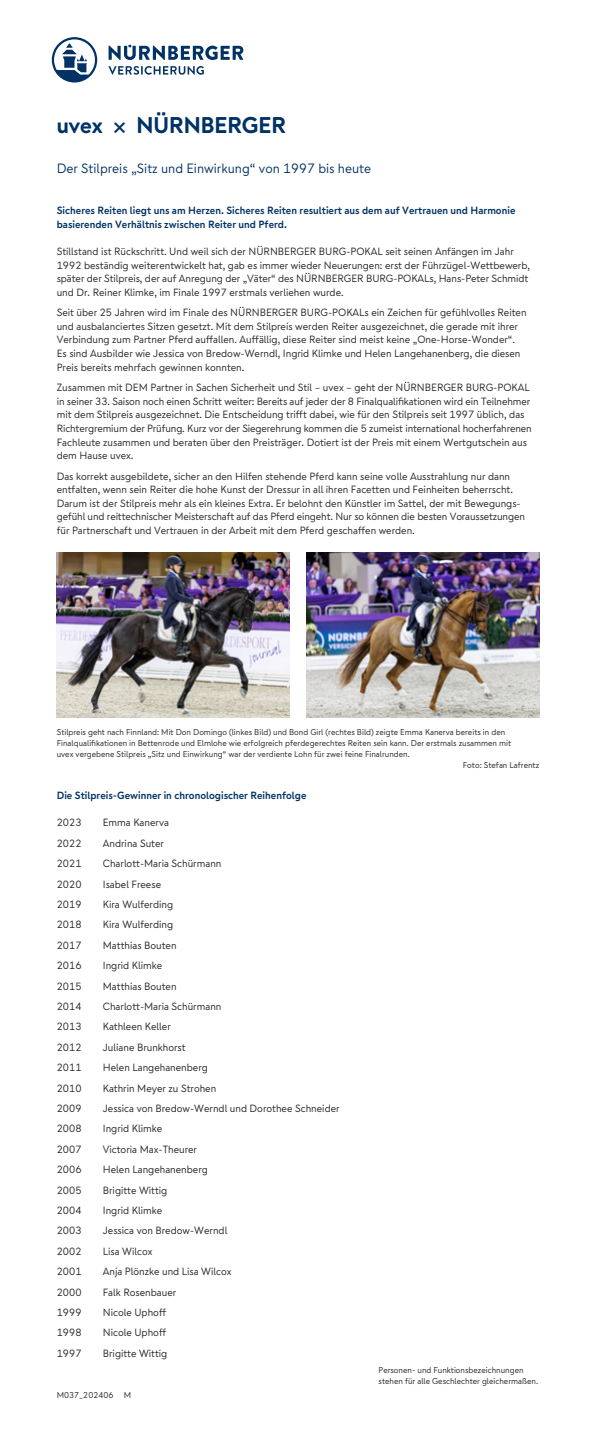
<style>
.page{position:relative;width:596px;height:1443px;background:#fff}
.page>*{position:absolute;margin:0;border:0;box-sizing:border-box;transform-origin:0 0}
.t1{font:700 22.8px "Nuernberger Image";color:#003265}
.t2{font:13.5px "Nuernberger Text";color:#003265}
.t3{font:10.5px/13.6px "Nuernberger Text";color:#231f20}
.t4{font:700 10.5px/13.6px "Nuernberger Text";color:#003265}
.t5{font:8.5px/11px "Nuernberger Text";color:#231f20}
.s1{font-size:16px}
</style>
<div class="page">
<img style="left:57px;top:553px;width:232px;height:164px">
<img style="left:306px;top:553px;width:233px;height:164px">
<svg style="left:108px;top:45px;width:135px;height:15px"></svg>
<svg style="left:108px;top:66px;width:96px;height:9px"></svg>
<svg style="left:52px;top:37px;width:45px;height:45px"></svg>
<h1 class="t1" style="left:57px;top:108px;width:231px">uvex <span class="s1">✕</span> NÜRNBERGER</h1>
<p class="t2" style="left:57px;top:160px;width:316px">Der Stilpreis „Sitz und Einwirkung“ von 1997 bis heute</p>
<p class="t4" style="left:57px;top:204px;width:460px">Sicheres Reiten liegt uns am Herzen. Sicheres Reiten resultiert aus dem auf Vertrauen und Harmonie basierenden Verhältnis zwischen Reiter und Pferd.</p>
<p class="t3" style="left:57px;top:244px;width:474px">Stillstand ist Rückschritt. Und weil sich der NÜRNBERGER BURG-POKAL seit seinen Anfängen im Jahr 1992 beständig weiterentwickelt hat, gab es immer wieder Neuerungen: erst der Führzügel-Wettbewerb, später der Stilpreis, der auf Anregung der „Väter“ des NÜRNBERGER BURG-POKALs, Hans-Peter Schmidt und Dr. Reiner Klimke, im Finale 1997 erstmals verliehen wurde.</p>
<p class="t3" style="left:57px;top:306px;width:471px">Seit über 25 Jahren wird im Finale des NÜRNBERGER BURG-POKALs ein Zeichen für gefühlvolles Reiten und ausbalanciertes Sitzen gesetzt. Mit dem Stilpreis werden Reiter ausgezeichnet, die gerade mit ihrer Verbindung zum Partner Pferd auffallen. Auffällig, diese Reiter sind meist keine „One-Horse-Wonder“.<br>Es sind Ausbilder wie Jessica von Bredow-Werndl, Ingrid Klimke und Helen Langehanenberg, die diesen Preis bereits mehrfach gewinnen konnten.</p>
<p class="t3" style="left:57px;top:380px;width:476px">Zusammen mit DEM Partner in Sachen Sicherheit und Stil – uvex – geht der NÜRNBERGER BURG-POKAL in seiner 33. Saison noch einen Schritt weiter: Bereits auf jeder der 8 Finalqualifikationen wird ein Teilnehmer mit dem Stilpreis ausgezeichnet. Die Entscheidung trifft dabei, wie für den Stilpreis seit 1997 üblich, das Richtergremium der Prüfung. Kurz vor der Siegerehrung kommen die 5 zumeist international hocherfahrenen Fachleute zusammen und beraten über den Preisträger. Dotiert ist der Preis mit einem Wertgutschein aus dem Hause uvex.</p>
<p class="t3" style="left:57px;top:469px;width:469px">Das korrekt ausgebildete, sicher an den Hilfen stehende Pferd kann seine volle Ausstrahlung nur dann entfalten, wenn sein Reiter die hohe Kunst der Dressur in all ihren Facetten und Feinheiten beherrscht.<br>Darum ist der Stilpreis mehr als ein kleines Extra. Er belohnt den Künstler im Sattel, der mit Bewegungs&shy;gefühl und reittechnischer Meisterschaft auf das Pferd eingeht. Nur so können die besten Voraussetzungen für Partnerschaft und Vertrauen in der Arbeit mit dem Pferd geschaffen werden.</p>
<p class="t5" style="left:57px;top:726px;width:449px">Stilpreis geht nach Finnland: Mit Don Domingo (linkes Bild) und Bond Girl (rechtes Bild) zeigte Emma Kanerva bereits in den</p>
<p class="t5" style="left:57px;top:737px;width:455px">Finalqualifikationen in Bettenrode und Elmlohe wie erfolgreich pferdegerechtes Reiten sein kann. Der erstmals zusammen mit</p>
<p class="t5" style="left:57px;top:748px;width:354px">uvex vergebene Stilpreis „Sitz und Einwirkung“ war der verdiente Lohn für zwei feine Finalrunden.</p>
<p class="t5" style="left:462px;top:759px;width:78px">Foto: Stefan Lafrentz</p>
<p class="t4" style="left:57px;top:788px;width:251px">Die Stilpreis-Gewinner in chronologischer Reihenfolge</p>
<p class="t3" style="left:57px;top:816px;width:26px">2023</p>
<p class="t3" style="left:103px;top:816px;width:68px">Emma Kanerva</p>
<p class="t3" style="left:57px;top:836px;width:26px">2022</p>
<p class="t3" style="left:103px;top:836px;width:63px">Andrina Suter</p>
<p class="t3" style="left:57px;top:856px;width:26px">2021</p>
<p class="t3" style="left:103px;top:856px;width:120px">Charlott-Maria Schürmann</p>
<p class="t3" style="left:57px;top:877px;width:26px">2020</p>
<p class="t3" style="left:103px;top:877px;width:60px">Isabel Freese</p>
<p class="t3" style="left:57px;top:897px;width:26px">2019</p>
<p class="t3" style="left:103px;top:897px;width:72px">Kira Wulferding</p>
<p class="t3" style="left:57px;top:918px;width:26px">2018</p>
<p class="t3" style="left:103px;top:918px;width:72px">Kira Wulferding</p>
<p class="t3" style="left:57px;top:938px;width:26px">2017</p>
<p class="t3" style="left:103px;top:938px;width:75px">Matthias Bouten</p>
<p class="t3" style="left:57px;top:958px;width:26px">2016</p>
<p class="t3" style="left:103px;top:958px;width:61px">Ingrid Klimke</p>
<p class="t3" style="left:57px;top:979px;width:26px">2015</p>
<p class="t3" style="left:103px;top:979px;width:75px">Matthias Bouten</p>
<p class="t3" style="left:57px;top:999px;width:26px">2014</p>
<p class="t3" style="left:103px;top:999px;width:120px">Charlott-Maria Schürmann</p>
<p class="t3" style="left:57px;top:1020px;width:26px">2013</p>
<p class="t3" style="left:103px;top:1020px;width:69px">Kathleen Keller</p>
<p class="t3" style="left:57px;top:1040px;width:26px">2012</p>
<p class="t3" style="left:103px;top:1040px;width:84px">Juliane Brunkhorst</p>
<p class="t3" style="left:57px;top:1060px;width:26px">2011</p>
<p class="t3" style="left:103px;top:1060px;width:107px">Helen Langehanenberg</p>
<p class="t3" style="left:57px;top:1081px;width:26px">2010</p>
<p class="t3" style="left:103px;top:1081px;width:115px">Kathrin Meyer zu Strohen</p>
<p class="t3" style="left:57px;top:1101px;width:26px">2009</p>
<p class="t3" style="left:103px;top:1101px;width:238px">Jessica von Bredow-Werndl und Dorothee Schneider</p>
<p class="t3" style="left:57px;top:1122px;width:26px">2008</p>
<p class="t3" style="left:103px;top:1122px;width:61px">Ingrid Klimke</p>
<p class="t3" style="left:57px;top:1142px;width:26px">2007</p>
<p class="t3" style="left:103px;top:1142px;width:96px">Victoria Max-Theurer</p>
<p class="t3" style="left:57px;top:1162px;width:26px">2006</p>
<p class="t3" style="left:103px;top:1162px;width:107px">Helen Langehanenberg</p>
<p class="t3" style="left:57px;top:1183px;width:26px">2005</p>
<p class="t3" style="left:103px;top:1183px;width:66px">Brigitte Wittig</p>
<p class="t3" style="left:57px;top:1203px;width:26px">2004</p>
<p class="t3" style="left:103px;top:1203px;width:61px">Ingrid Klimke</p>
<p class="t3" style="left:57px;top:1224px;width:26px">2003</p>
<p class="t3" style="left:103px;top:1224px;width:126px">Jessica von Bredow-Werndl</p>
<p class="t3" style="left:57px;top:1244px;width:26px">2002</p>
<p class="t3" style="left:103px;top:1244px;width:51px">Lisa Wilcox</p>
<p class="t3" style="left:57px;top:1264px;width:26px">2001</p>
<p class="t3" style="left:103px;top:1264px;width:130px">Anja Plönzke und Lisa Wilcox</p>
<p class="t3" style="left:57px;top:1285px;width:26px">2000</p>
<p class="t3" style="left:103px;top:1285px;width:75px">Falk Rosenbauer</p>
<p class="t3" style="left:57px;top:1305px;width:26px">1999</p>
<p class="t3" style="left:103px;top:1305px;width:65px">Nicole Uphoff</p>
<p class="t3" style="left:57px;top:1326px;width:26px">1998</p>
<p class="t3" style="left:103px;top:1326px;width:65px">Nicole Uphoff</p>
<p class="t3" style="left:57px;top:1346px;width:26px">1997</p>
<p class="t3" style="left:103px;top:1346px;width:66px">Brigitte Wittig</p>
<p class="t5" style="left:57px;top:1389px;width:76px">M037_202406 M</p>
<p class="t5" style="left:378px;top:1364px;width:161px">Personen- und Funktionsbezeichnungen stehen für alle Geschlechter gleichermaßen.</p>
</div>
